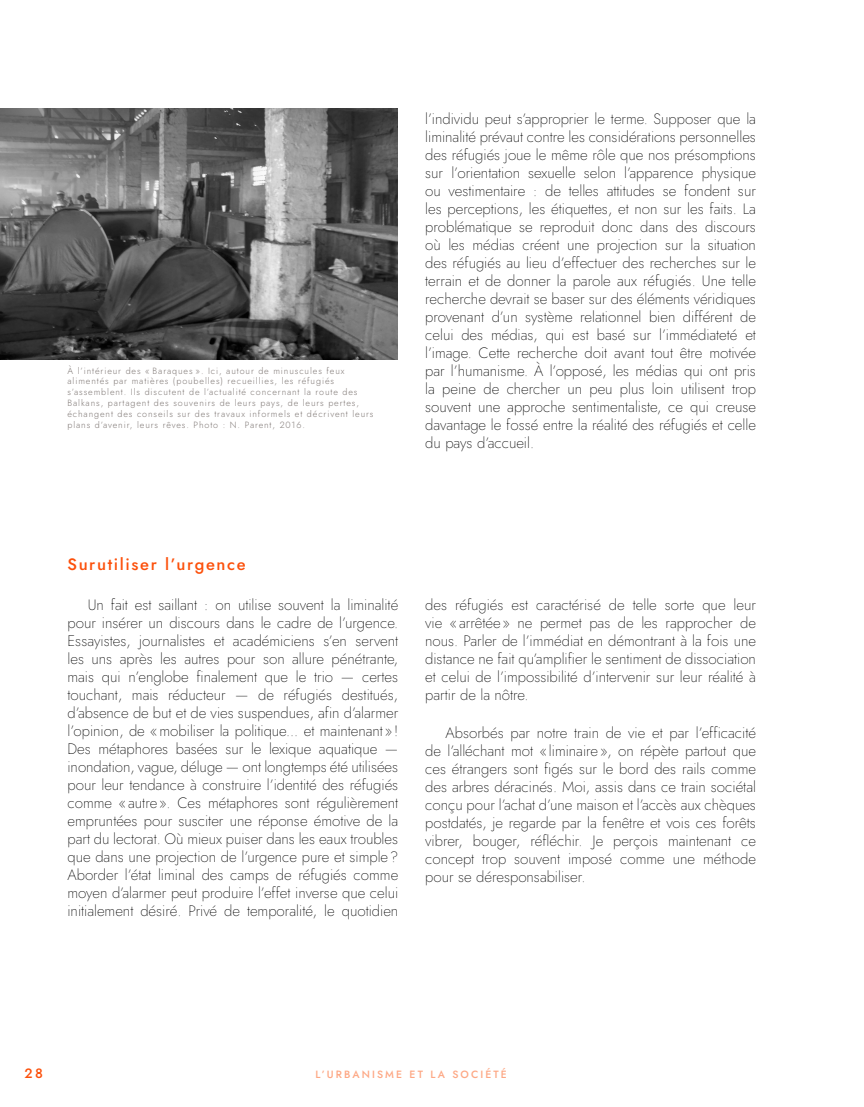
<style>
.page{position:relative;width:864px;height:1107px;background:#fff}
.page>*{position:absolute;margin:0;border:0;box-sizing:border-box;transform-origin:0 0}
.Sous-titres{font:500 16.5px "Jost";letter-spacing:.1em;color:#fc500b}
.Texte__corps__avec_i{font:200 15px/18px "Jost";color:#000;text-align:justify}
.t1{font:500 13.5px "Jost";color:#fc500b}
.Marqueur{font:500 10.5px "Jost";letter-spacing:.2em;color:#fda885}
.Sources__images{font:300 9px/10.8px "Jost";letter-spacing:.1em;color:#867f7c}
</style>
<div class="page">
<img style="left:0;top:108px;width:398px;height:252px">
<p class="Sources__images" style="left:68px;top:365px;width:308px">À l’intérieur des « Baraques ». Ici, autour de minuscules feux alimentés par matières (poubelles) recueillies, les réfugiés s’assemblent. Ils discutent de l’actualité concernant la route des Balkans, partagent des souvenirs de leurs pays, de leurs pertes, échangent des conseils sur des travaux informels et décrivent leurs plans d’avenir, leurs rêves. Photo : N. Parent, 2016.</p>
<p class="Texte__corps__avec_i" style="left:425px;top:110px;width:332px">l’individu peut s’approprier le terme. Supposer que la liminalité prévaut contre les considérations personnelles des réfugiés joue le même rôle que nos présomptions sur l’orientation sexuelle selon l’apparence physique ou vestimentaire : de telles attitudes se fondent sur les perceptions, les étiquettes, et non sur les faits. La problématique se reproduit donc dans des discours où les médias créent une projection sur la situation des réfugiés au lieu d’effectuer des recherches sur le terrain et de donner la parole aux réfugiés. Une telle recherche devrait se baser sur des éléments véridiques provenant d’un système relationnel bien différent de celui des médias, qui est basé sur l’immédiateté et l’image. Cette recherche doit avant tout être motivée par l’humanisme. À l’opposé, les médias qui ont pris la peine de chercher un peu plus loin utilisent trop souvent une approche sentimentaliste, ce qui creuse davantage le fossé entre la réalité des réfugiés et celle du pays d’accueil.</p>
<p class="Sous-titres" style="left:68px;top:553px;width:180px">Surutiliser l’urgence</p>
<p class="Texte__corps__avec_i" style="left:68px;top:596px;width:332px;text-indent:20px">Un fait est saillant : on utilise souvent la liminalité pour insérer un discours dans le cadre de l’urgence.<br>Essayistes, journalistes et académiciens s’en servent les uns après les autres pour son allure pénétrante, mais qui n’englobe finalement que le trio — certes touchant, mais réducteur — de réfugiés destitués, d’absence de but et de vies suspendues, afin d’alarmer l’opinion, de «mobiliser la politique... et maintenant » !<br>Des métaphores basées sur le lexique aquatique — inondation, vague, déluge — ont longtemps été utilisées pour leur tendance à construire l’identité des réfugiés comme « autre». Ces métaphores sont régulièrement empruntées pour susciter une réponse émotive de la part du lectorat. Où mieux puiser dans les eaux troubles que dans une projection de l’urgence pure et simple?<br>Aborder l’état liminal des camps de réfugiés comme moyen d’alarmer peut produire l’effet inverse que celui initialement désiré. Privé de temporalité, le quotidien</p>
<p class="Texte__corps__avec_i" style="left:425px;top:596px;width:332px">des réfugiés est caractérisé de telle sorte que leur vie « arrêtée» ne permet pas de les rapprocher de nous. Parler de l’immédiat en démontrant à la fois une distance ne fait qu’amplifier le sentiment de dissociation et celui de l’impossibilité d’intervenir sur leur réalité à partir de la nôtre.</p>
<p class="Texte__corps__avec_i" style="left:425px;top:724px;width:332px;text-indent:20px">Absorbés par notre train de vie et par l’efficacité de l’alléchant mot « liminaire», on répète partout que ces étrangers sont figés sur le bord des rails comme des arbres déracinés. Moi, assis dans ce train sociétal conçu pour l’achat d’une maison et l’accès aux chèques postdatés, je regarde par la fenêtre et vois ces forêts vibrer, bouger, réfléchir. Je perçois maintenant ce concept trop souvent imposé comme une méthode pour se déresponsabiliser.</p>
<p class="t1" style="left:24px;top:1064px;width:20px">28</p>
<p class="Marqueur" style="left:316px;top:1067px;width:193px">L’URBANISME ET LA SOCIÉTÉ</p>
</div>
